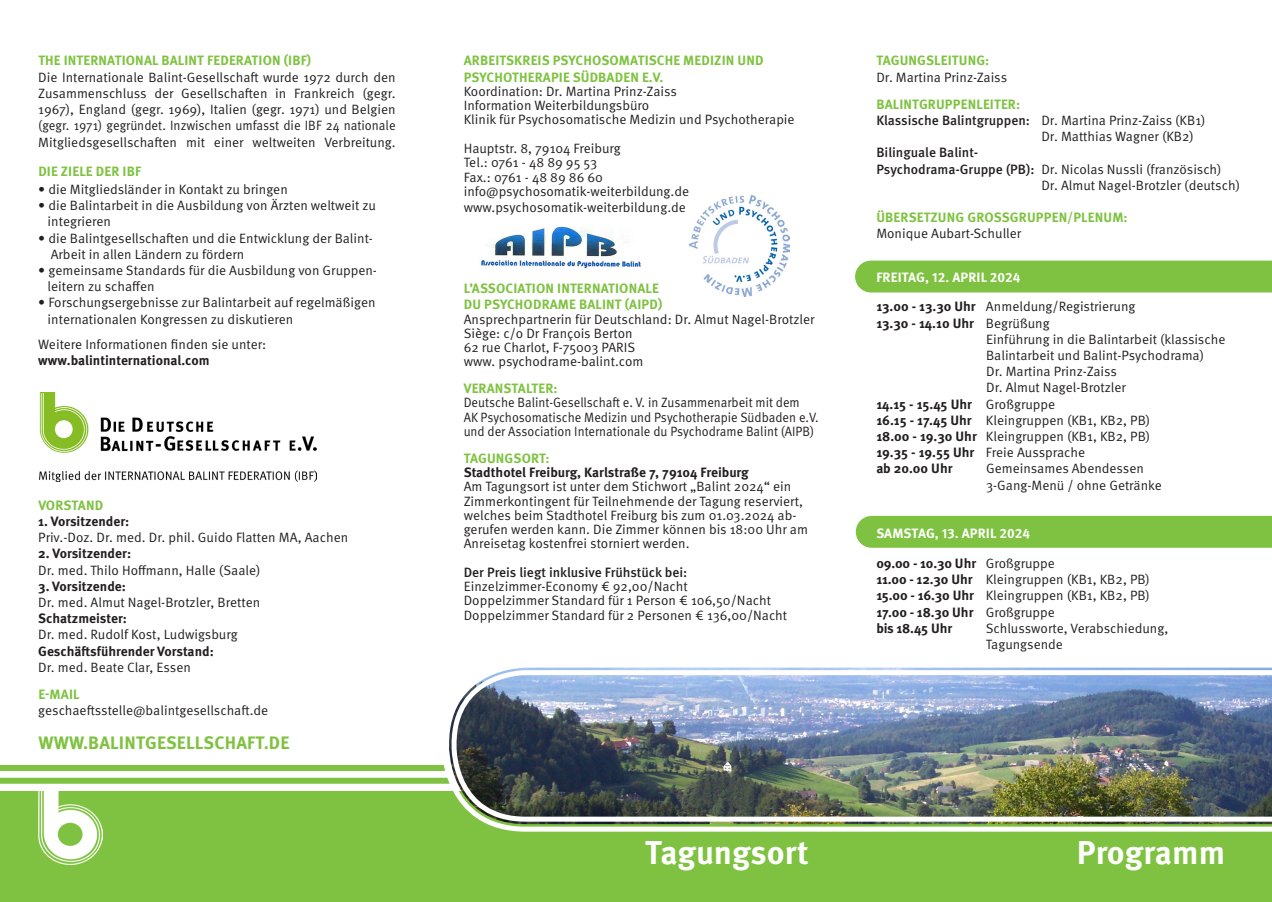
<style>
.page{position:relative;width:1272px;height:902px;background:#fff}
.page>*{position:absolute;margin:0;border:0;box-sizing:border-box;transform-origin:0 0}
.t1{font:700 33px "Meta Pro";color:#fff}
.t2{font:700 18px "Meta Pro";letter-spacing:.01em;color:#7fc241}
.t3{font:13.5px/16.2px "Meta Pro Norm";color:#231f20}
.t4{font:700 13.5px "Meta Pro";color:#231f20}
.t5{font:700 13.5px/16.2px "Meta Pro";letter-spacing:.01em;color:#7fc241}
.t6{font:13.5px/14.2px "Meta Pro Norm";color:#231f20;scale:.93 1}
.t7{font:500 13.5px/16.2px "Meta Pro";color:#231f20}
.t8{font:700 13.5px "Meta Pro";color:#fff}
.s1{font-family:"Meta Pro";font-weight:500}
.s2{font-family:"Meta Pro Norm";font-weight:400}
.s3{font-family:"Meta Pro";font-weight:700}
</style>
<div class="page">
<div style="left:0;top:764px;width:448px;height:6px;background:#7fc241"></div>
<div style="left:0;top:777px;width:452px;height:6px;background:#7fc241"></div>
<div style="left:855px;top:516px;width:416px;height:31px;background:#7fc241"></div>
<div style="left:855px;top:260px;width:416px;height:32px;background:#7fc241"></div>
<div style="left:0;top:791px;width:1271px;height:110px;background:#7fc241"></div>
<img style="left:38px;top:791px;width:64px;height:73px">
<svg style="left:439px;top:764px;width:832px;height:68px"></svg>
<img style="left:449px;top:667px;width:822px;height:157px">
<img style="left:39px;top:393px;width:277px;height:88px">
<img style="left:481px;top:226px;width:160px;height:43px">
<img style="left:689px;top:196px;width:100px;height:101px">
<p class="t5" style="left:38px;top:52px;width:274px">THE INTERNATIONAL BALINT FEDERATION (IBF)</p>
<p class="t3" style="left:38px;top:68px;width:359px;text-align:justify">Die Internationale Balint-Gesellschaft wurde 1972 durch den Zusammenschluss der Gesellschaften in Frankreich (gegr.<br>1967), England (gegr. 1969), Italien (gegr. 1971) und Belgien (gegr. 1971) gegründet. Inzwischen umfasst die IBF 24 nationale Mitgliedsgesellschaften mit einer weltweiten Verbreitung.</p>
<p class="t5" style="left:38px;top:163px;width:104px">DIE ZIELE DER IBF</p>
<p class="t3" style="left:38px;top:180px;width:251px">• die Mitgliedsländer in Kontakt zu bringen</p>
<p class="t3" style="left:38px;top:196px;width:339px">• die Balintarbeit in die Ausbildung von Ärzten weltweit zu</p>
<p class="t3" style="left:48px;top:213px;width:65px">integrieren</p>
<p class="t3" style="left:38px;top:229px;width:336px">• die Balintgesellschaften und die Entwicklung der Balint-</p>
<p class="t3" style="left:51px;top:245px;width:195px">Arbeit in allen Ländern zu fördern</p>
<p class="t3" style="left:38px;top:261px;width:340px">• gemeinsame Standards für die Ausbildung von Gruppen-</p>
<p class="t3" style="left:48px;top:277px;width:108px">leitern zu schaffen</p>
<p class="t3" style="left:38px;top:294px;width:339px">• Forschungsergebnisse zur Balintarbeit auf regelmäßigen</p>
<p class="t3" style="left:48px;top:310px;width:247px">internationalen Kongressen zu diskutieren</p>
<p class="t3" style="left:38px;top:335px;width:229px">Weitere Informationen finden sie unter:</p>
<p class="t4" style="left:38px;top:350px;width:173px">www.balintinternational.com</p>
<p class="t5" style="left:38px;top:496px;width:66px">VORSTAND</p>
<p class="t4" style="left:38px;top:510px;width:92px">1. Vorsitzender:</p>
<p class="t3" style="left:38px;top:528px;width:311px">Priv.-Doz. Dr. med. Dr. phil. Guido Flatten MA, Aachen</p>
<p class="t4" style="left:38px;top:543px;width:94px">2. Vorsitzender:</p>
<p class="t3" style="left:38px;top:561px;width:224px">Dr. med. Thilo Hoffmann, Halle (Saale)</p>
<p class="t4" style="left:38px;top:575px;width:89px">3. Vorsitzende:</p>
<p class="t3" style="left:38px;top:593px;width:223px">Dr. med. Almut Nagel-Brotzler, Bretten</p>
<p class="t4" style="left:38px;top:608px;width:90px">Schatzmeister:</p>
<p class="t3" style="left:38px;top:625px;width:201px">Dr. med. Rudolf Kost, Ludwigsburg</p>
<p class="t4" style="left:38px;top:640px;width:177px">Geschäftsführender Vorstand:</p>
<p class="t3" style="left:38px;top:658px;width:154px">Dr. med. Beate Clar, Essen</p>
<p class="t5" style="left:38px;top:685px;width:43px">E-MAIL</p>
<p class="t3" style="left:38px;top:701px;width:231px">geschaeftsstelle@balintgesellschaft.de</p>
<p class="t2" style="left:38px;top:728px;width:253px">WWW.BALINTGESELLSCHAFT.DE</p>
<p class="t5" style="left:464px;top:52px;width:301px">ARBEITSKREIS PSYCHOSOMATISCHE MEDIZIN UND</p>
<p class="t5" style="left:464px;top:68px;width:201px">PSYCHOTHERAPIE SÜDBADEN E.V.</p>
<p class="t3" style="left:463px;top:82px;width:215px">Koordination: Dr. Martina Prinz-Zaiss</p>
<p class="t3" style="left:463px;top:97px;width:187px">Information Weiterbildungsbüro</p>
<p class="t3" style="left:463px;top:111px;width:332px">Klinik für Psychosomatische Medizin und Psychotherapie</p>
<p class="t3" style="left:463px;top:139px;width:158px">Hauptstr. 8, 79104 Freiburg</p>
<p class="t3" style="left:463px;top:154px;width:135px">Tel.: 0761 - 48 89 95 53</p>
<p class="t3" style="left:463px;top:168px;width:141px">Fax.: 0761 - 48 89 86 60</p>
<p class="t3" style="left:463px;top:182px;width:227px">info@psychosomatik-weiterbildung.de</p>
<p class="t3" style="left:463px;top:198px;width:224px">www.psychosomatik-weiterbildung.de</p>
<p class="t5" style="left:464px;top:279px;width:200px">L’ASSOCIATION INTERNATIONALE<br>DU PSYCHODRAME BALINT (AIPD)</p>
<p class="t3" style="left:463px;top:310px;width:352px">Ansprechpartnerin für Deutschland: Dr. Almut Nagel-Brotzler</p>
<p class="t3" style="left:463px;top:324px;width:171px">Siège: c/o Dr François Berton</p>
<p class="t3" style="left:463px;top:338px;width:173px">62 rue Charlot, F-75003 PARIS</p>
<p class="t3" style="left:463px;top:352px;width:181px">www. psychodrame-balint.com</p>
<p class="t5" style="left:464px;top:379px;width:95px">VERANSTALTER:</p>
<p class="t6" style="left:463px;top:394px;width:383px">Deutsche Balint-Gesellschaft e. V. in Zusammenarbeit mit dem<br>AK Psychosomatische Medizin und Psychotherapie Südbaden e.V. und der Association Internationale du Psychodrame Balint (AIPB)</p>
<p class="t5" style="left:464px;top:449px;width:87px">TAGUNGSORT:</p>
<p class="t4" style="left:463px;top:462px;width:286px">Stadthotel Freiburg, Karlstraße 7, 79104 Freiburg</p>
<p class="t3" style="left:463px;top:478px;width:346px;line-height:14.2px">Am Tagungsort ist unter dem Stichwort „Balint 2024“ ein Zimmerkontingent für Teilnehmende der Tagung reserviert, welches beim Stadthotel Freiburg bis zum 01.03.2024 ab&shy;gerufen werden kann. Die Zimmer können bis 18:00 Uhr am Anreisetag kostenfrei storniert werden.</p>
<p class="t7" style="left:463px;top:563px;width:225px">Der Preis liegt inklusive Frühstück bei:</p>
<p class="t3" style="left:463px;top:577px;width:226px">Einzelzimmer-Economy € 92,00/Nacht</p>
<p class="t3" style="left:463px;top:591px;width:309px">Doppelzimmer Standard für 1 Person € 106,50/Nacht</p>
<p class="t3" style="left:463px;top:606px;width:325px">Doppelzimmer Standard für 2 Personen € 136,00/Nacht</p>
<p class="t5" style="left:876px;top:52px;width:114px">TAGUNGSLEITUNG:</p>
<p class="t3" style="left:876px;top:68px;width:132px">Dr. Martina Prinz-Zaiss</p>
<p class="t5" style="left:876px;top:95px;width:145px">BALINTGRUPPENLEITER:</p>
<p class="t3" style="left:876px;top:111px;width:331px"><span class="s1">Klassische Balintgruppen:</span> Dr. Martina Prinz-Zaiss (KB1)</p>
<p class="t3" style="left:1041px;top:127px;width:154px">Dr. Matthias Wagner (KB2)</p>
<p class="t7" style="left:876px;top:144px;width:347px">Bilinguale Balint-<br>Psychodrama-Gruppe (PB): <span class="s2">Dr. Nicolas Nussli (französisch)</span></p>
<p class="t3" style="left:1041px;top:176px;width:200px">Dr. Almut Nagel-Brotzler (deutsch)</p>
<p class="t5" style="left:876px;top:208px;width:253px">ÜBERSETZUNG GROSSGRUPPEN/PLENUM:</p>
<p class="t3" style="left:876px;top:225px;width:146px">Monique Aubart-Schuller</p>
<p class="t8" style="left:876px;top:266px;width:146px">FREITAG, 12. APRIL 2024</p>
<p class="t3" style="left:876px;top:298px;width:261px"><span class="s3">13.00 - 13.30 Uhr</span> Anmeldung/Registrierung</p>
<p class="t4" style="left:876px;top:312px;width:175px">13.30 - 14.10 Uhr <span class="s2">Begrüßung</span></p>
<p class="t3" style="left:986px;top:330px;width:241px">Einführung in die Balintarbeit (klassische Balintarbeit und Balint-Psychodrama)<br>Dr. Martina Prinz-Zaiss<br>Dr. Almut Nagel-Brotzler</p>
<p class="t4" style="left:876px;top:393px;width:180px">14.15 - 15.45 Uhr <span class="s2">Großgruppe</span></p>
<p class="t3" style="left:876px;top:411px;width:275px"><span class="s3">16.15 - 17.45 Uhr</span> Kleingruppen (KB1, KB2, PB)</p>
<p class="t3" style="left:876px;top:427px;width:275px"><span class="s3">18.00 - 19.30 Uhr</span> Kleingruppen (KB1, KB2, PB)</p>
<p class="t3" style="left:876px;top:443px;width:210px"><span class="s3">19.35 - 19.55 Uhr</span> Freie Aussprache</p>
<p class="t4" style="left:876px;top:458px;width:78px">ab 20.00 Uhr</p>
<p class="t3" style="left:986px;top:460px;width:159px">Gemeinsames Abendessen</p>
<p class="t3" style="left:986px;top:476px;width:177px">3-Gang-Menü / ohne Getränke</p>
<p class="t8" style="left:876px;top:523px;width:155px">SAMSTAG, 13. APRIL 2024</p>
<p class="t4" style="left:876px;top:552px;width:180px">09.00 - 10.30 Uhr <span class="s2">Großgruppe</span></p>
<p class="t3" style="left:876px;top:570px;width:275px"><span class="s3">11.00 - 12.30 Uhr</span> Kleingruppen (KB1, KB2, PB)</p>
<p class="t3" style="left:876px;top:586px;width:275px"><span class="s3">15.00 - 16.30 Uhr</span> Kleingruppen (KB1, KB2, PB)</p>
<p class="t4" style="left:876px;top:601px;width:180px">17.00 - 18.30 Uhr <span class="s2">Großgruppe</span></p>
<p class="t4" style="left:876px;top:617px;width:77px">bis 18.45 Uhr</p>
<p class="t3" style="left:985px;top:619px;width:184px">Schlussworte, Verabschiedung,<br>Tagungsende</p>
<p class="t1" style="left:645px;top:826px;width:165px">Tagungsort</p>
<p class="t1" style="left:1076px;top:826px;width:150px">Programm</p>
</div>
